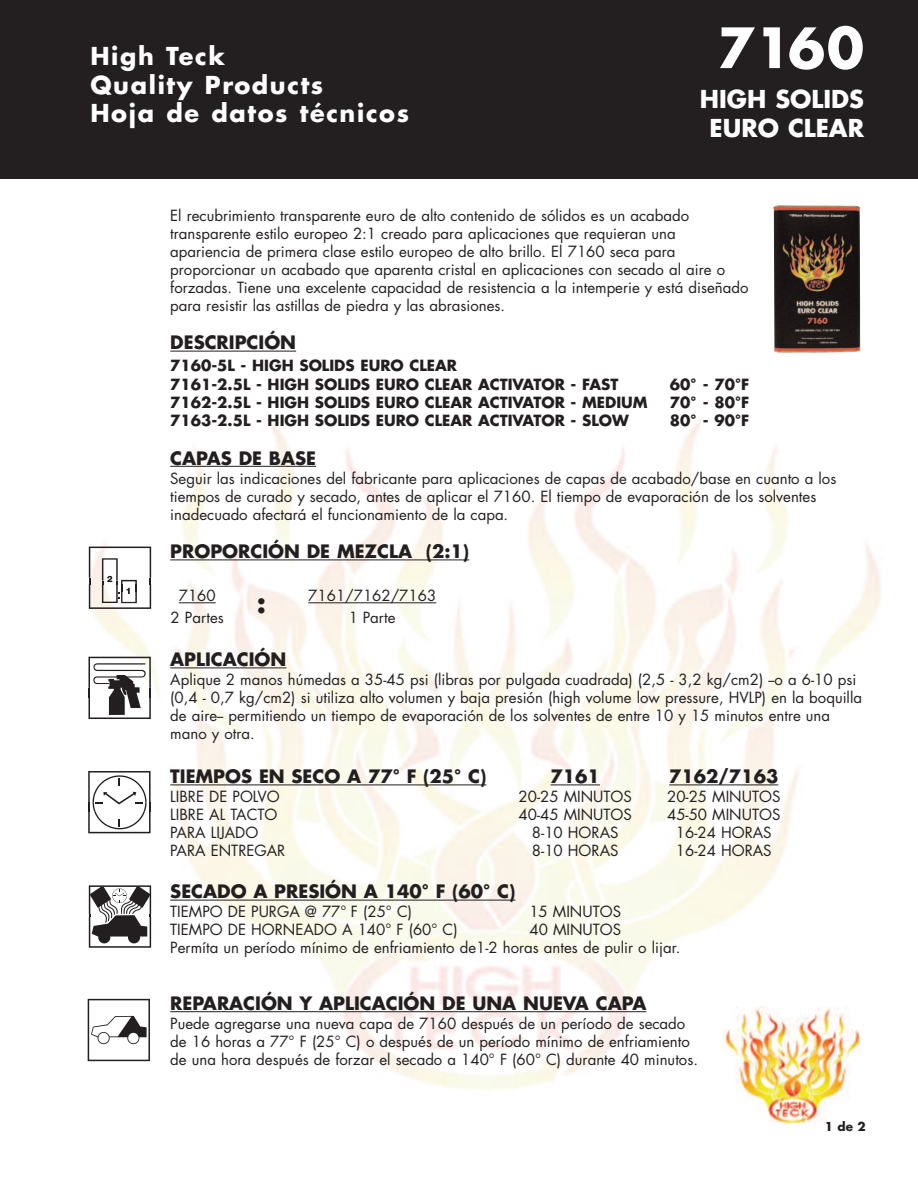
<style>
.page{position:relative;width:918px;height:1188px;background:#fff}
.page>*{position:absolute;margin:0;border:0;box-sizing:border-box;transform-origin:0 0}
.t1{font:700 54px "Futura Std";color:#fff}
.t2{font:700 27px "Futura Std";color:#231f20}
.t3{font:700 24px/28.8px "Futura Std";letter-spacing:.07em;color:#fff}
.t4{font:700 24px/28.8px "Futura Std";color:#fff;text-align:center}
.t5{font:700 18px "Futura Std";color:#231f20}
.t6{font:15px/18px "Futura Std";color:#231f20}
.t7{font:700 15px/19.2px "Futura Std";color:#231f20}
.t8{font:700 12px "Futura Std";color:#231f20}
</style>
<div class="page">
<img style="left:89px;top:419px;width:792px;height:671px">
<div style="left:0;top:0;width:918px;height:179px;background:#231f20"></div>
<hr style="left:170px;top:351px;width:126px;height:1px;background:#231f20">
<hr style="left:170px;top:466px;width:146px;height:1px;background:#231f20">
<hr style="left:170px;top:559px;width:299px;height:1px;background:#231f20">
<hr style="left:179px;top:602px;width:37px;height:1px;background:#231f20">
<hr style="left:308px;top:602px;width:128px;height:1px;background:#231f20">
<hr style="left:170px;top:667px;width:116px;height:1px;background:#231f20">
<hr style="left:170px;top:784px;width:316px;height:1px;background:#231f20">
<hr style="left:551px;top:784px;width:49px;height:1px;background:#231f20">
<hr style="left:669px;top:784px;width:109px;height:1px;background:#231f20">
<hr style="left:170px;top:900px;width:345px;height:1px;background:#231f20">
<hr style="left:170px;top:1011px;width:476px;height:1px;background:#231f20">
<svg style="left:89px;top:657px;width:62px;height:62px"></svg>
<svg style="left:88px;top:771px;width:63px;height:62px"></svg>
<svg style="left:89px;top:547px;width:62px;height:62px"></svg>
<img style="left:723px;top:1007px;width:140px;height:117px">
<svg style="left:88px;top:999px;width:62px;height:62px"></svg>
<svg style="left:89px;top:885px;width:62px;height:63px"></svg>
<img style="left:773px;top:205px;width:87px;height:148px">
<h3 class="t3" style="left:90px;top:41px;width:320px">High Teck<br>Quality Products<br>Hoja de datos técnicos</h3>
<h1 class="t1" style="left:718px;top:12px;width:148px">7160</h1>
<h3 class="t4" style="left:700px;top:84px;width:166px">HIGH SOLIDS<br>EURO CLEAR</h3>
<p class="t6" style="left:170px;top:206px;width:580px">El recubrimiento transparente euro de alto contenido de sólidos es un acabado transparente estilo europeo 2:1 creado para aplicaciones que requieran una apariencia de primera clase estilo europeo de alto brillo. El 7160 seca para proporcionar un acabado que aparenta cristal en aplicaciones con secado al aire o forzadas. Tiene una excelente capacidad de resistencia a la intemperie y está diseñado para resistir las astillas de piedra y las abrasiones.</p>
<p class="t5" style="left:170px;top:331px;width:127px">DESCRIPCIÓN</p>
<p class="t7" style="left:170px;top:355px;width:450px">7160-5L - HIGH SOLIDS EURO CLEAR<br>7161-2.5L - HIGH SOLIDS EURO CLEAR ACTIVATOR - FAST</p>
<p class="t7" style="left:670px;top:375px;width:81px">60° - 70°F</p>
<p class="t7" style="left:170px;top:393px;width:479px">7162-2.5L - HIGH SOLIDS EURO CLEAR ACTIVATOR - MEDIUM</p>
<p class="t7" style="left:670px;top:393px;width:81px">70° - 80°F</p>
<p class="t7" style="left:170px;top:411px;width:460px">7163-2.5L - HIGH SOLIDS EURO CLEAR ACTIVATOR - SLOW</p>
<p class="t7" style="left:670px;top:411px;width:81px">80° - 90°F</p>
<p class="t5" style="left:170px;top:446px;width:147px">CAPAS DE BASE</p>
<p class="t6" style="left:170px;top:469px;width:668px">Seguir las indicaciones del fabricante para aplicaciones de capas de acabado/base en cuanto a los tiempos de curado y secado, antes de aplicar el 7160. El tiempo de evaporación de los solventes inadecuado afectará el funcionamiento de la capa.</p>
<p class="t5" style="left:170px;top:539px;width:301px">PROPORCIÓN DE MEZCLA (2:1)</p>
<p class="t6" style="left:179px;top:587px;width:38px">7160</p>
<p class="t6" style="left:308px;top:587px;width:129px">7161/7162/7163</p>
<p class="t6" style="left:171px;top:609px;width:55px">2 Partes</p>
<p class="t6" style="left:349px;top:609px;width:48px">1 Parte</p>
<p class="t5" style="left:170px;top:647px;width:118px">APLICACIÓN</p>
<p class="t6" style="left:170px;top:671px;width:693px">Aplique 2 manos húmedas a 35-45 psi (libras por pulgada cuadrada) (2,5 - 3,2 kg/cm2) --o a 6-10 psi (0,4 - 0,7 kg/cm2) si utiliza alto volumen y baja presión (high volume low pressure, HVLP) en la boquilla de aire-- permitiendo un tiempo de evaporación de los solventes de entre 10 y 15 minutos entre una mano y otra.</p>
<p class="t5" style="left:170px;top:764px;width:318px">TIEMPOS EN SECO A 77° F (25° C)</p>
<p class="t5" style="left:551px;top:764px;width:51px">7161</p>
<p class="t5" style="left:669px;top:764px;width:111px">7162/7163</p>
<p class="t6" style="left:170px;top:788px;width:111px">LIBRE DE POLVO</p>
<p class="t6" style="left:519px;top:788px;width:115px">20-25 MINUTOS</p>
<p class="t6" style="left:667px;top:788px;width:115px">20-25 MINUTOS</p>
<p class="t6" style="left:170px;top:806px;width:109px">LIBRE AL TACTO</p>
<p class="t6" style="left:519px;top:806px;width:115px">40-45 MINUTOS</p>
<p class="t6" style="left:667px;top:806px;width:115px">45-50 MINUTOS</p>
<p class="t6" style="left:170px;top:824px;width:90px">PARA LIJADO</p>
<p class="t6" style="left:532px;top:824px;width:88px">8-10 HORAS</p>
<p class="t6" style="left:676px;top:824px;width:97px">16-24 HORAS</p>
<p class="t6" style="left:170px;top:842px;width:117px">PARA ENTREGAR</p>
<p class="t6" style="left:532px;top:842px;width:88px">8-10 HORAS</p>
<p class="t6" style="left:676px;top:842px;width:97px">16-24 HORAS</p>
<p class="t5" style="left:170px;top:880px;width:347px">SECADO A PRESIÓN A 140° F (60° C)</p>
<p class="t6" style="left:170px;top:903px;width:243px">TIEMPO DE PURGA @ 77° F (25° C)</p>
<p class="t6" style="left:529px;top:903px;width:93px">15 MINUTOS</p>
<p class="t6" style="left:170px;top:921px;width:289px">TIEMPO DE HORNEADO A 140° F (60° C)</p>
<h2 class="t2" style="left:257px;top:585px;width:11px">:</h2>
<p class="t6" style="left:170px;top:921px;width:512px;text-indent:359px">40 MINUTOS<br>Permíta un período mínimo de enfriamiento de1-2 horas antes de pulir o lijar.</p>
<p class="t5" style="left:170px;top:991px;width:478px">REPARACIÓN Y APLICACIÓN DE UNA NUEVA CAPA</p>
<p class="t6" style="left:170px;top:1015px;width:529px">Puede agregarse una nueva capa de 7160 después de un período de secado de 16 horas a 77° F (25° C) o después de un período mínimo de enfriamiento de una hora después de forzar el secado a 140° F (60° C) durante 40 minutos.</p>
<p class="t8" style="left:825px;top:1118px;width:43px">1 de 2</p>
</div>
